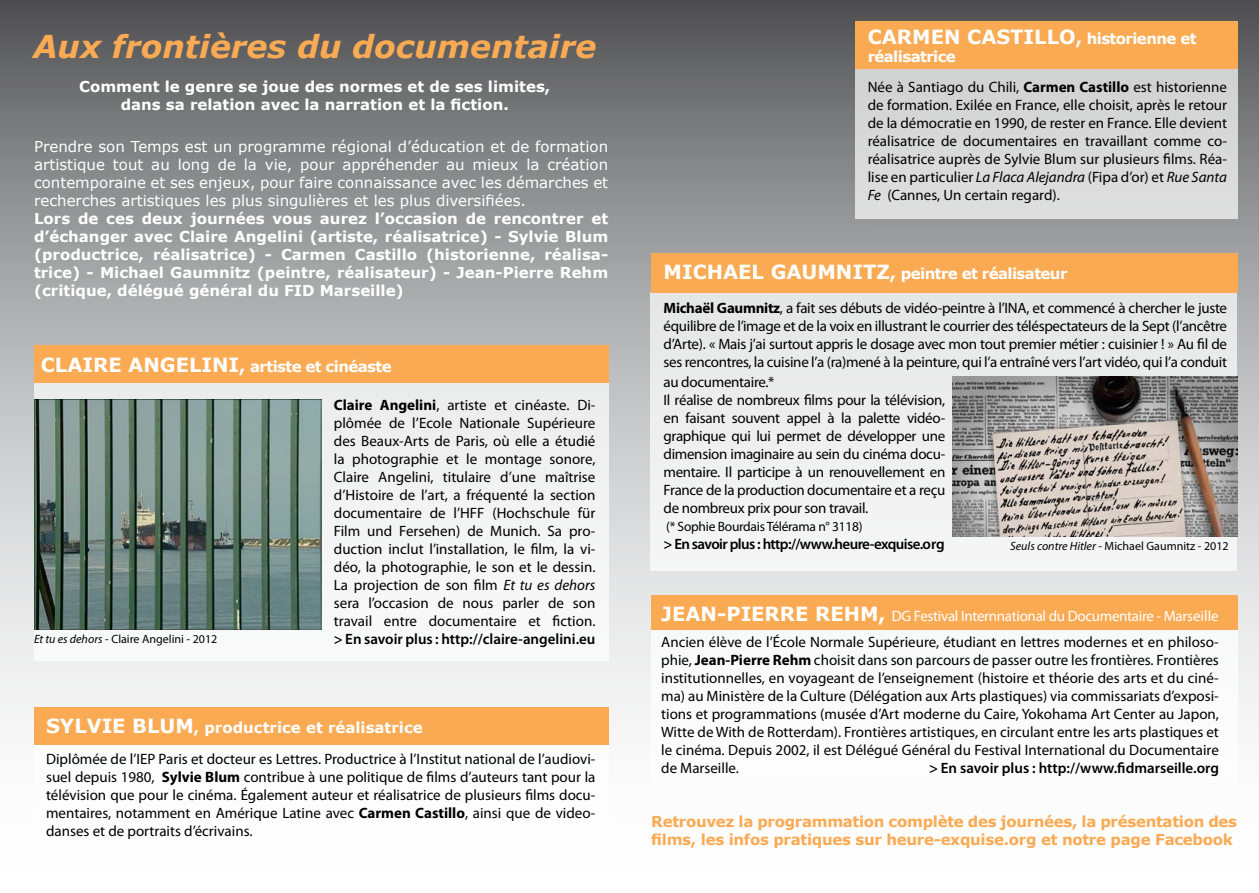
<style>
.page{position:relative;width:1259px;height:893px;background:#fff}
.page>*{position:absolute;margin:0;border:0;box-sizing:border-box;transform-origin:0 0}
.t1{font:italic 700 31.5px "Verdana";color:#faaa53}
.t2{font:700 19.5px "Verdana";color:#fff}
.t3{font:15px/18px "Myriad Pro";letter-spacing:-.02em;color:#000;text-align:justify}
.t4{font:700 15px/18px "Verdana";color:#fff;text-align:center}
.t5{font:15px/18px "Verdana";color:#fff;text-align:justify}
.t6{font:700 15px/18px "Verdana";letter-spacing:-.02em;color:#faaa53}
.t7{font:700 15px "Verdana";letter-spacing:-.04em;color:#fff}
.t8{font:600 15px "Myriad Pro";color:#000}
.t9{font:15px "Myriad Pro";letter-spacing:-.02em;color:#fff}
.t10{font:600 15px "Myriad Pro";letter-spacing:-.04em;color:#000}
.t11{font:13.5px "Myriad Pro";letter-spacing:-.02em;color:#000}
.t12{font:12px "Myriad Pro";color:#000}
.s1{font-size:18px}
.s2{font-size:15px}
.s3{font-weight:700}
.s4{font-style:italic}
.s5{font-size:19.5px}
.s6{font-family:"Verdana";font-weight:700;font-size:19.5px}
</style>
<div class="page">
<img style="left:0;top:0;width:1259px;height:745px">
<div style="left:34px;top:383px;width:574px;height:278px;background:#f4f4f4"></div>
<div style="left:34px;top:345px;width:574px;height:38px;background:#faaa53"></div>
<div style="left:651px;top:630px;width:586px;height:153px;background:#fff"></div>
<div style="left:651px;top:595px;width:586px;height:34px;background:#faaa53"></div>
<div style="left:855px;top:69px;width:382px;height:150px;background:#d8d8d9"></div>
<div style="left:34px;top:707px;width:574px;height:38px;background:#faaa53"></div>
<div style="left:651px;top:292px;width:586px;height:278px;background:#ededee"></div>
<div style="left:855px;top:21px;width:382px;height:48px;background:#faaa53"></div>
<div style="left:651px;top:253px;width:586px;height:39px;background:#faaa53"></div>
<img style="left:952px;top:376px;width:285px;height:160px">
<img style="left:34px;top:400px;width:287px;height:230px">
<h1 class="t1" style="left:33px;top:27px;width:564px">Aux frontières du documentaire</h1>
<p class="t4" style="left:79px;top:77px;width:473px">Comment le genre se joue des normes et de ses limites, dans sa relation avec la narration et la fiction.</p>
<p class="t5" style="left:34px;top:137px;width:576px">Prendre son Temps est un programme régional d’éducation et de formation artistique tout au long de la vie, pour appréhender au mieux la création contemporaine et ses enjeux, pour faire connaissance avec les démarches et recherches artistiques les plus singulières et les plus diversifiées.</p>
<p class="t4" style="left:34px;top:209px;width:576px;text-align:justify">Lors de ces deux journées vous aurez l’occasion de rencontrer et d’échanger avec Claire Angelini (artiste, réalisatrice) - Sylvie Blum (productrice, réalisatrice) - Carmen Castillo (historienne, réalisa&shy;trice) - Michael Gaumnitz (peintre, réalisateur) - Jean-Pierre Rehm (critique, délégué général du FID Marseille)</p>
<h2 class="t2" style="left:867px;top:24px;width:330px">CARMEN CASTILLO<span class="s1">,</span> <span class="s2">historienne et</span></h2>
<p class="t7" style="left:867px;top:47px;width:90px">réalisatrice</p>
<p class="t3" style="left:867px;top:78px;width:361px">Née à Santiago du Chili, <span class="s3">Carmen Castillo</span> est historienne de formation. Exilée en France, elle choisit, après le retour de la démocratie en 1990, de rester en France. Elle devient réalisatrice de documentaires en travaillant comme co&shy;réalisatrice auprès de Sylvie Blum sur plusieurs films. Réa&shy;lise en particulier <span class="s4">La Flaca Alejandra</span> (Fipa d’or) et <span class="s4">Rue Santa Fe</span> (Cannes, Un certain regard).</p>
<p class="t7" style="left:663px;top:264px;width:405px"><span class="s5">MICHAEL GAUMNITZ</span><span class="s1">,</span> peintre et réalisateur</p>
<p class="t3" style="left:663px;top:299px;width:565px"><span class="s3">Michaël Gaumnitz</span>, a fait ses débuts de vidéo-peintre à l’INA, et commencé à chercher le juste équilibre de l’image et de la voix en illustrant le courrier des téléspectateurs de la Sept (l’ancêtre d’Arte). « Mais j’ai surtout appris le dosage avec mon tout premier métier : cuisinier ! » Au fil de ses rencontres, la cuisine l’a (ra)mené à la peinture, qui l’a entraîné vers l’art vidéo, qui l’a conduit</p>
<p class="t7" style="left:41px;top:357px;width:352px"><span class="s5">CLAIRE ANGELINI</span><span class="s1">,</span> artiste et cinéaste</p>
<p class="t3" style="left:334px;top:396px;width:263px"><span class="s3">Claire Angelini</span>, artiste et cinéaste. Di&shy;plômée de l’Ecole Nationale Supérieure des Beaux-Arts de Paris, où elle a étudié la photographie et le montage sonore, Claire Angelini, titulaire d’une maîtrise d’Histoire de l’art, a fréquenté la section documentaire de l’HFF (Hochschule für Film und Fersehen) de Munich. Sa pro&shy;duction inclut l’installation, le film, la vi&shy;déo, la photographie, le son et le dessin.<br>La projection de son film <span class="s4">Et tu es dehors </span>sera l’occasion de nous parler de son travail entre documentaire et fiction.</p>
<p class="t8" style="left:334px;top:629px;width:263px">&gt; En savoir plus : http://claire-angelini.eu</p>
<p class="t3" style="left:661px;top:633px;width:559px">Ancien élève de l’École Normale Supérieure, étudiant en lettres modernes et en philoso&shy;phie, <span class="s3">Jean-Pierre Rehm</span> choisit dans son parcours de passer outre les frontières. Frontières institutionnelles, en voyageant de l’enseignement (histoire et théorie des arts et du ciné&shy;ma) au Ministère de la Culture (Délégation aux Arts plastiques) via commissariats d’exposi&shy;tions et programmations (musée d’Art moderne du Caire, Yokohama Art Center au Japon, Witte de With de Rotterdam). Frontières artistiques, en circulant entre les arts plastiques et le cinéma. Depuis 2002, il est Délégué Général du Festival International du Documentaire de Marseille.</p>
<p class="t3" style="left:663px;top:373px;width:283px;text-align:left">au documentaire.*<br>Il réalise de nombreux films pour la télévision, en faisant souvent appel à la palette vidéo&shy;graphique qui lui permet de développer une dimension imaginaire au sein du cinéma docu&shy;mentaire. Il participe à un renouvellement en France de la production documentaire et a reçu de nombreux prix pour son travail.</p>
<p class="t11" style="left:666px;top:519px;width:198px">(* Sophie Bourdais Télérama n° 3118)</p>
<p class="t10" style="left:663px;top:535px;width:283px">&gt; En savoir plus : http://www.heure-exquise.org</p>
<p class="t12" style="left:1010px;top:539px;width:220px"><span class="s4">Seuls contre Hitler</span> - Michael Gaumnitz - 2012</p>
<p class="t9" style="left:661px;top:606px;width:559px"><span class="s6">JEAN-PIERRE REHM,</span> DG Festival Internnational du Documentaire - Marseille</p>
<p class="t12" style="left:34px;top:632px;width:185px"><span class="s4">Et tu es dehors</span> - Claire Angelini - 2012</p>
<p class="t4" style="left:46px;top:718px;width:378px"><span class="s5">SYLVIE BLUM</span>, productrice et réalisatrice</p>
<p class="t3" style="left:46px;top:750px;width:551px">Diplômée de l’IEP Paris et docteur es Lettres. Productrice à l’Institut national de l’audiovi&shy;suel depuis 1980, <span class="s3">Sylvie Blum</span> contribue à une politique de films d’auteurs tant pour la télévision que pour le cinéma. Également auteur et réalisatrice de plusieurs films docu&shy;mentaires, notamment en Amérique Latine avec <span class="s3">Carmen Castillo</span>, ainsi que de video&shy;danses et de portraits d’écrivains.</p>
<p class="t8" style="left:929px;top:759px;width:291px">&gt; En savoir plus : http://www.fidmarseille.org</p>
<p class="t6" style="left:651px;top:812px;width:587px">Retrouvez la programmation complète des journées, la présentation des films, les infos pratiques sur heure-exquise.org et notre page Facebook</p>
</div>
